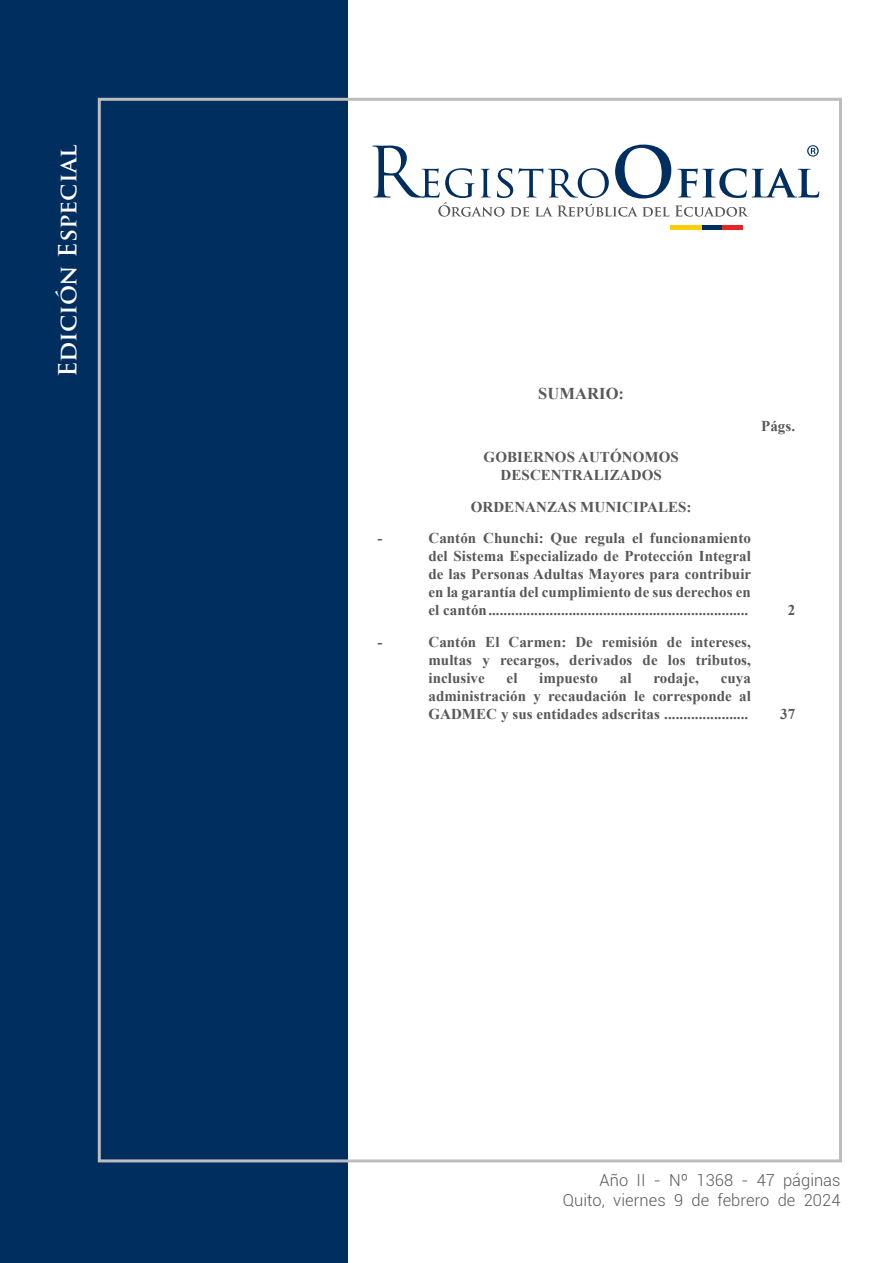
<style>
.page{position:relative;width:893px;height:1263px;background:#fff}
.page>*{position:absolute;margin:0;border:0;box-sizing:border-box;transform-origin:0 0}
.t1{font:700 24.3px "Trajan Pro";color:#fff}
.t2{font:300 16.5px "Roboto";letter-spacing:.005em;color:#57585a}
.Sumario_Title{font:700 16.5px "Times New Roman";letter-spacing:.005em;color:#57585a}
.Sumario_Tab_1{font:700 15px/18px "Times New Roman";letter-spacing:.005em;color:#57585a;text-align:justify}
.Sumario_Center{font:700 15px/18px "Times New Roman";letter-spacing:.005em;color:#57585a;text-align:center}
.Sumario_Numero{font:700 15px "Times New Roman";letter-spacing:.005em;color:#57585a}
</style>
<div class="page">
<div style="left:0;top:0;width:348px;height:1263px;background:#002e5e"></div>
<div style="left:670px;top:225px;width:32px;height:5px;background:#fccd0a"></div>
<div style="left:702px;top:225px;width:21px;height:5px;background:#002e5e"></div>
<div style="left:723px;top:225px;width:20px;height:5px;background:#e42625"></div>
<svg style="left:372px;top:145px;width:447px;height:72px"></svg>
<p class="t1" style="left:53px;top:377px;width:234px;rotate:-90deg">Edición Especial</p>
<p class="Sumario_Title" style="left:538px;top:382px;width:87px">SUMARIO:</p>
<p class="Sumario_Center" style="left:484px;top:448px;width:197px">GOBIERNOS AUTÓNOMOS<br>DESCENTRALIZADOS</p>
<p class="Sumario_Center" style="left:471px;top:497px;width:222px">ORDENANZAS MUNICIPALES:</p>
<p class="Sumario_Tab_1" style="left:377px;top:529px;width:6px">-</p>
<p class="Sumario_Tab_1" style="left:428px;top:529px;width:324px">Cantón Chunchi: Que regula el funcionamiento del Sistema Especializado de Protección Integral de las Personas Adultas Mayores para contribuir en la garantía del cumplimiento de sus derechos en el cantón....................................................................</p>
<p class="Sumario_Tab_1" style="left:377px;top:632px;width:6px">-</p>
<p class="Sumario_Tab_1" style="left:428px;top:632px;width:324px">Cantón El Carmen: De remisión de intereses, multas y recargos, derivados de los tributos, inclusive</p>
<p class="Sumario_Tab_1" style="left:507px;top:668px;width:12px">el</p>
<p class="Sumario_Tab_1" style="left:539px;top:668px;width:60px">impuesto</p>
<p class="Sumario_Tab_1" style="left:620px;top:668px;width:13px">al</p>
<p class="Sumario_Tab_1" style="left:653px;top:668px;width:47px">rodaje,</p>
<p class="Sumario_Tab_1" style="left:428px;top:668px;width:324px;text-indent:292px">cuya administración y recaudación le corresponde al GADMEC y sus entidades adscritas ......................</p>
<p class="Sumario_Numero" style="left:761px;top:415px;width:36px">Págs.</p>
<p class="Sumario_Numero" style="left:788px;top:600px;width:9px">2</p>
<p class="Sumario_Numero" style="left:780px;top:703px;width:17px">37</p>
<p class="t2" style="left:600px;top:1169px;width:242px">Año II - Nº 1368 - 47 páginas</p>
<p class="t2" style="left:563px;top:1189px;width:279px">Quito, viernes 9 de febrero de 2024</p>
</div>
